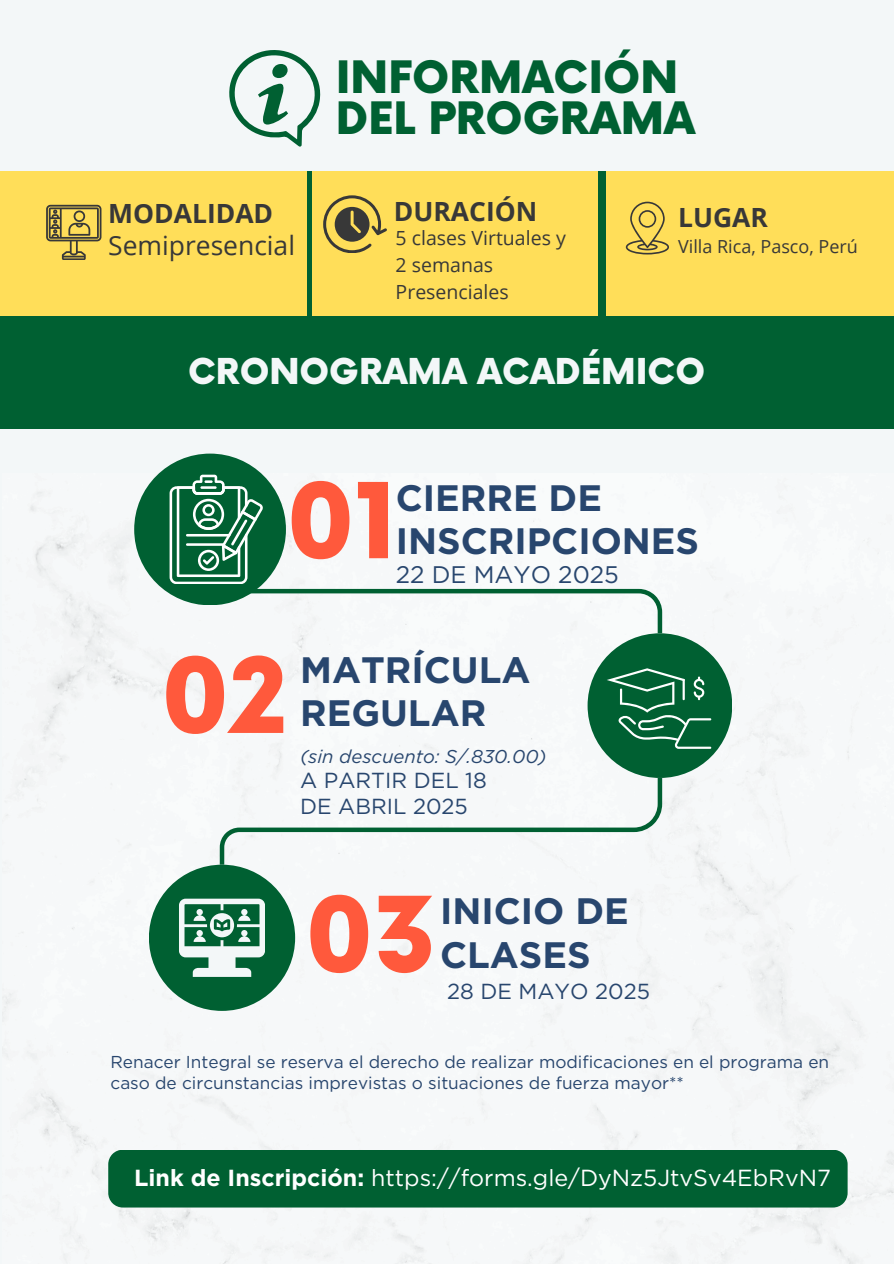
<style>
.page{position:relative;width:894px;height:1264px;background:#fff}
.page>*{position:absolute;margin:0;border:0;box-sizing:border-box;transform-origin:0 0}
.t1{font:900 101.7px "Now";color:#ff593c}
.t2{font:900 43.5px/41.7px "Now";color:#006032}
.t3{font:700 36.75px/43.2px "Gotham";color:#28466e}
.t4{font:900 34.8px "Now";color:#f3f7f8}
.t5{font:700 26.4px "Open Sans";color:#383838}
.t6{font:26.4px "Open Sans";color:#383838}
.t7{font:24px "Gotham";color:#28466e}
.t8{font:23.25px "Gotham";color:#fff}
.t9{font:21.75px/26px "Gotham";color:#28466e}
.t10{font:19.5px/27px "Open Sans";color:#383838}
.t11{font:italic 18.6px "Gotham";color:#28466e}
.t12{font:18px "Open Sans";color:#383838}
.t13{font:17.25px/20.2px "Gotham";color:#28466e}
.s1{font-weight:700}
</style>
<div class="page">
<div style="left:0;top:0;width:893px;height:1263px;background:#f3f7f8"></div>
<div style="left:0;top:172px;width:893px;height:257px;background:#006032"></div>
<div style="left:0;top:172px;width:306px;height:144px;background:#ffde59"></div>
<div style="left:312px;top:172px;width:285px;height:144px;background:#ffde59"></div>
<div style="left:606px;top:172px;width:287px;height:144px;background:#ffde59"></div>
<svg style="left:323px;top:195px;width:64px;height:58px"></svg>
<svg style="left:46px;top:205px;width:55px;height:55px"></svg>
<svg style="left:625px;top:202px;width:43px;height:52px"></svg>
<img style="left:5px;top:492px;width:888px;height:771px">
<div style="left:149px;top:864px;width:146px;height:146px;background:#006032;border-radius:50%"></div>
<div style="left:587px;top:633px;width:145px;height:145px;background:#006032;border-radius:50%"></div>
<div style="left:134px;top:453px;width:152px;height:152px;background:#006032;border-radius:50%"></div>
<svg style="left:179px;top:898px;width:85px;height:78px"></svg>
<svg style="left:607px;top:668px;width:104px;height:80px"></svg>
<svg style="left:169px;top:474px;width:495px;height:163px"></svg>
<svg style="left:217px;top:773px;width:447px;height:96px"></svg>
<svg style="left:229px;top:50px;width:92px;height:96px"></svg>
<div style="left:108px;top:1149px;width:739px;height:58px;background:#006032"></div>
<h3 class="t2" style="left:335px;top:59px;width:361px">INFORMACIÓN<br>DEL PROGRAMA</h3>
<h5 class="t5" style="left:108px;top:195px;width:166px">MODALIDAD</h5>
<p class="t5" style="left:394px;top:192px;width:145px">DURACIÓN</p>
<h3 class="t5" style="left:678px;top:199px;width:91px">LUGAR</h3>
<p class="t6" style="left:108px;top:227px;width:188px">Semipresencial</p>
<p class="t10" style="left:395px;top:224px;width:172px">5 clases Virtuales y</p>
<p class="t10" style="left:395px;top:251px;width:115px">2 semanas<br>Presenciales</p>
<h3 class="t12" style="left:678px;top:234px;width:181px">Villa Rica, Pasco, Perú</h3>
<p class="t4" style="left:188px;top:353px;width:518px">CRONOGRAMA ACADÉMICO</p>
<p class="t1" style="left:286px;top:466px;width:114px">01</p>
<p class="t3" style="left:395px;top:476px;width:305px">CIERRE DE<br>INSCRIPCIONES</p>
<h1 class="t7" style="left:395px;top:560px;width:224px">22 DE MAYO 2025</h1>
<p class="t1" style="left:160px;top:641px;width:128px">02</p>
<h2 class="t3" style="left:300px;top:648px;width:232px">MATRÍCULA<br>REGULAR</h2>
<h4 class="t11" style="left:300px;top:745px;width:248px">(sin descuento: S/.830.00)</h4>
<p class="t9" style="left:300px;top:767px;width:188px">A PARTIR DEL 18<br>DE ABRIL 2025</p>
<p class="t1" style="left:304px;top:880px;width:133px">03</p>
<p class="t3" style="left:440px;top:889px;width:190px">INICIO DE<br>CLASES</p>
<p class="t9" style="left:447px;top:978px;width:204px">28 DE MAYO 2025</p>
<p class="t13" style="left:110px;top:1051px;width:720px">Renacer Integral se reserva el derecho de realizar modificaciones en el programa en caso de circunstancias imprevistas o situaciones de fuerza mayor**</p>
<h2 class="t8" style="left:134px;top:1164px;width:698px"><span class="s1">Link de Inscripción:</span> https://forms.gle/DyNz5JtvSv4EbRvN7</h2>
</div>
